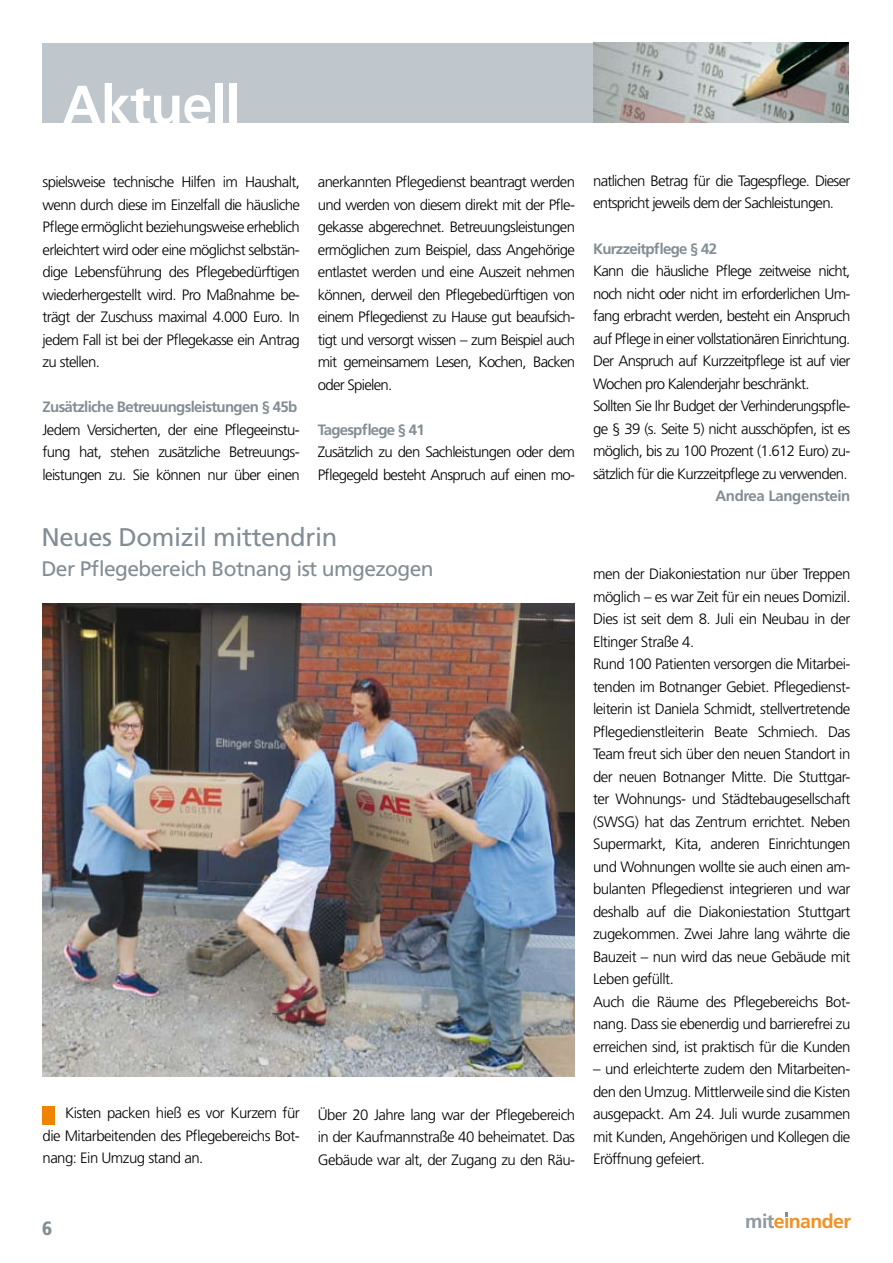
<style>
.page{position:relative;width:893px;height:1263px;background:#fff}
.page>*{position:absolute;margin:0;border:0;box-sizing:border-box;transform-origin:0 0}
.t1{font:700 54px "Frutiger LT Std";letter-spacing:-.015em;color:#fff}
.t2{font:25.5px "Frutiger LT Std";letter-spacing:-.015em;color:#828d94}
.t3{font:21px "Frutiger LT Std";letter-spacing:-.03em;color:#828d94}
.t4{font:700 19.5px "Frutiger LT Std";letter-spacing:-.03em;color:#f19127}
.t5{font:900 condensed 19.35px "Frutiger LT Std";color:#828d94}
.t6{font:300 15px/22.5px "Frutiger LT Std";letter-spacing:-.035em;color:#000;text-align:justify}
.t7{font:700 15px "Frutiger LT Std";letter-spacing:-.045em;color:#828d94}
.t8{font:700 15px "Frutiger LT Std";letter-spacing:-.025em;color:#828d94}
.s1{color:#8e99a0}
</style>
<div class="page">
<svg style="left:785px;top:1212px;width:3px;height:5px"></svg>
<div style="left:43px;top:43px;width:806px;height:80px;background:#bfc7cc"></div>
<img style="left:593px;top:43px;width:256px;height:80px">
<img style="left:43px;top:603px;width:532px;height:474px">
<div style="left:43px;top:1106px;width:12px;height:18px;background:#ef8400"></div>
<h1 class="t1" style="left:63px;top:73px;width:180px">Aktuell</h1>
<p class="t6" style="left:43px;top:171px;width:259px">spielsweise technische Hilfen im Haushalt, wenn durch diese im Einzelfall die häusliche Pflege ermöglicht beziehungsweise erheblich erleichtert wird oder eine möglichst selbstän&shy;dige Lebensführung des Pflegebedürftigen wiederhergestellt wird. Pro Maßnahme be&shy;trägt der Zuschuss maximal 4.000 Euro. In jedem Fall ist bei der Pflegekasse ein Antrag zu stellen.</p>
<p class="t7" style="left:43px;top:398px;width:256px">Zusätzliche Betreuungsleistungen § 45b</p>
<p class="t6" style="left:43px;top:418px;width:259px">Jedem Versicherten, der eine Pflegeeinstu&shy;fung hat, stehen zusätzliche Betreuungs&shy;leistungen zu. Sie können nur über einen</p>
<p class="t6" style="left:318px;top:171px;width:259px">anerkannten Pflegedienst beantragt werden und werden von diesem direkt mit der Pfle&shy;gekasse abgerechnet. Betreuungsleistungen ermöglichen zum Beispiel, dass Angehörige entlastet werden und eine Auszeit nehmen können, derweil den Pflegebedürftigen von einem Pflegedienst zu Hause gut beaufsich&shy;tigt und versorgt wissen – zum Beispiel auch mit gemeinsamem Lesen, Kochen, Backen oder Spielen.</p>
<p class="t7" style="left:318px;top:421px;width:109px">Tagespflege § 41</p>
<p class="t6" style="left:318px;top:441px;width:259px">Zusätzlich zu den Sachleistungen oder dem<br>Pflegegeld besteht Anspruch auf einen mo-</p>
<h2 class="t2" style="left:41px;top:522px;width:297px">Neues Domizil mittendrin</h2>
<h3 class="t3" style="left:41px;top:556px;width:394px">Der Pflegebereich Botnang ist umgezogen</h3>
<p class="t6" style="left:43px;top:1102px;width:259px;text-indent:22px">Kisten packen hieß es vor Kurzem für die Mitarbeitenden des Pflegebereichs Bot&shy;nang: Ein Umzug stand an.</p>
<p class="t6" style="left:318px;top:1103px;width:259px">Über 20 Jahre lang war der Pflegebereich in der Kaufmannstraße 40 beheimatet. Das Gebäude war alt, der Zugang zu den Räu-</p>
<p class="t5" style="left:42px;top:1216px;width:12px">6</p>
<p class="t6" style="left:593px;top:170px;width:259px">natlichen Betrag für die Tagespflege. Dieser entspricht jeweils dem der Sachleistungen.</p>
<p class="t7" style="left:593px;top:239px;width:125px">Kurzzeitpflege § 42</p>
<p class="t6" style="left:593px;top:260px;width:259px;text-align:left">Kann die häusliche Pflege zeitweise nicht, noch nicht oder nicht im erforderlichen Um&shy;fang erbracht werden, besteht ein Anspruch auf Pflege in einer vollstationären Einrichtung.<br>Der Anspruch auf Kurzzeitpflege ist auf vier Wochen pro Kalenderjahr beschränkt.<br>Sollten Sie Ihr Budget der Verhinderungspfle&shy;ge § 39 (s. Seite 5) nicht ausschöpfen, ist es möglich, bis zu 100 Prozent (1.612 Euro) zu&shy;sätzlich für die Kurzzeitpflege zu verwenden.</p>
<p class="t8" style="left:715px;top:487px;width:137px">Andrea Langenstein</p>
<p class="t6" style="left:593px;top:563px;width:259px;text-align:left">men der Diakoniestation nur über Treppen möglich – es war Zeit für ein neues Domizil.<br>Dies ist seit dem 8. Juli ein Neubau in der Eltinger Straße 4.<br>Rund 100 Patienten versorgen die Mitarbei&shy;tenden im Botnanger Gebiet. Pflegedienst&shy;leiterin ist Daniela Schmidt, stellvertretende Pflegedienstleiterin Beate Schmiech. Das Team freut sich über den neuen Standort in der neuen Botnanger Mitte. Die Stuttgar&shy;ter Wohnungs- und Städtebaugesellschaft (SWSG) hat das Zentrum errichtet. Neben Supermarkt, Kita, anderen Einrichtungen und Wohnungen wollte sie auch einen am&shy;bulanten Pflegedienst integrieren und war deshalb auf die Diakoniestation Stuttgart zugekommen. Zwei Jahre lang währte die Bauzeit – nun wird das neue Gebäude mit Leben gefüllt.<br>Auch die Räume des Pflegebereichs Bot&shy;nang. Dass sie ebenerdig und barrierefrei zu erreichen sind, ist praktisch für die Kunden</p>
<p class="t6" style="left:593px;top:1058px;width:259px">– und erleichterte zudem den Mitarbeiten&shy;den den Umzug. Mittlerweile sind die Kisten ausgepackt. Am 24. Juli wurde zusammen mit Kunden, Angehörigen und Kollegen die Eröffnung gefeiert.</p>
<h3 class="t4" style="left:745px;top:1210px;width:107px"><span class="s1">mit</span>einander</h3>
</div>
